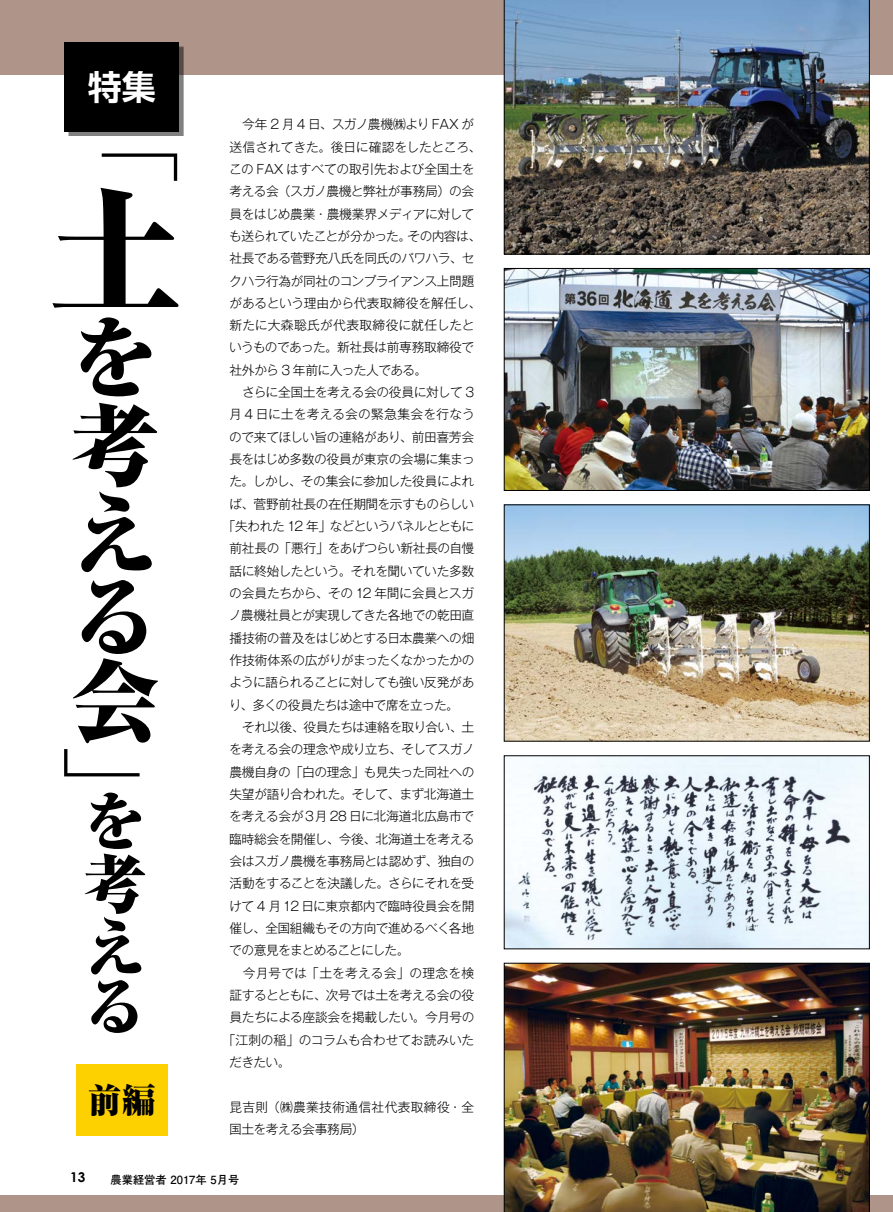
<style>
.page{position:relative;width:893px;height:1212px;background:#fff}
.page>*{position:absolute;margin:0;border:0;box-sizing:border-box;transform-origin:0 0}
.t1{font:800 expanded 135px "Ryumin Pro";color:#000}
.t2{font:800 expanded 89.25px/85.7px "Ryumin Pro";color:#000}
.t3{font:300 82.95px "Ryumin Pro";color:#000}
.t4{font:800 expanded 63.75px/61.5px "Ryumin Pro";color:#000;text-align:justify}
.t5{font:800 expanded 34.05px "Ryumin Pro";color:#000}
.t6{font:700 34.05px "Shin Go Pro De";color:#fff}
.t7{font:700 13.5px "Century Gothic";color:#000}
.t8{font:300 12.75px "Gothic MB101 Pro";letter-spacing:-.035em;color:#000}
.t9{font:300 12.75px "Gothic MB101 Pro";letter-spacing:-.015em;color:#000}
.t10{font:300 12.75px "Gothic MB101 Pro";letter-spacing:.015em;color:#000}
.t11{font:300 12.75px/22.4px "Gothic MB101 Pro";letter-spacing:.02em;color:#000}
.t12{font:300 12.75px "Gothic MB101 Pro";letter-spacing:-.06em;color:#000}
.t13{font:300 12.75px "Gothic MB101 Pro";letter-spacing:-.01em;color:#000}
.t14{font:300 12.75px "Gothic MB101 Pro";letter-spacing:.01em;color:#000}
.t15{font:300 12.75px "Gothic MB101 Pro";letter-spacing:-.055em;color:#000}
.t16{font:300 12.75px "Gothic MB101 Pro";letter-spacing:-.065em;color:#000}
.t17{font:700 11.25px "Futo Go B101 Pro";color:#000}
</style>
<div class="page">
<div style="left:0;top:0;width:893px;height:74px;background:#af9589"></div>
<div style="left:0;top:1195px;width:893px;height:17px;background:#af9589"></div>
<img style="left:506px;top:270px;width:362px;height:219px">
<div style="left:504px;top:268px;width:366px;height:223px;border:1px solid #000"></div>
<img style="left:506px;top:507px;width:362px;height:232px">
<div style="left:504px;top:505px;width:366px;height:236px;border:1px solid #000"></div>
<img style="left:506px;top:757px;width:362px;height:190px">
<img style="left:504px;top:963px;width:366px;height:249px">
<img style="left:504px;top:0;width:366px;height:254px">
<div style="left:76px;top:1064px;width:91px;height:71px;background:#fdd000"></div>
<div style="left:69px;top:47px;width:115px;height:89px;background:#000;opacity:.5"></div>
<div style="left:64px;top:43px;width:115px;height:89px;background:#000"></div>
<h3 class="t6" style="left:88px;top:59px;width:70px">特集</h3>
<h3 class="t3" style="left:98px;top:80px;width:80px">」</h3>
<h1 class="t1" style="left:48px;top:145px;width:132px">土</h1>
<h2 class="t2" style="left:71px;top:310px;width:89px">を考える会</h2>
<h3 class="t3" style="left:60px;top:720px;width:81px">」</h3>
<h3 class="t4" style="left:83px;top:787px;width:63px">を考える</h3>
<h3 class="t5" style="left:88px;top:1073px;width:70px">前編</h3>
<p class="t8" style="left:230px;top:114px;width:246px">　今年 2 月 4 日、スガノ農機㈱より FAX が</p>
<p class="t13" style="left:229px;top:136px;width:253px">送信されてきた。後日に確認をしたところ、</p>
<p class="t8" style="left:229px;top:158px;width:247px">この FAX はすべての取引先および全国土を</p>
<p class="t8" style="left:229px;top:181px;width:246px">考える会（スガノ農機と弊社が事務局）の会</p>
<p class="t8" style="left:229px;top:203px;width:246px">員をはじめ農業・農機業界メディアに対して</p>
<p class="t8" style="left:408px;top:225px;width:75px">その内容は、</p>
<p class="t15" style="left:229px;top:225px;width:183px">も送られていたことが分かった。</p>
<p class="t8" style="left:229px;top:248px;width:246px">社長である菅野充八氏を同氏のパワハラ、セ</p>
<p class="t8" style="left:229px;top:270px;width:246px">クハラ行為が同社のコンプライアンス上問題</p>
<p class="t9" style="left:229px;top:292px;width:253px">があるという理由から代表取締役を解任し、</p>
<p class="t10" style="left:229px;top:315px;width:247px">新たに大森聡氏が代表取締役に就任したと</p>
<p class="t8" style="left:229px;top:337px;width:247px">いうものであった。新社長は前専務取締役で</p>
<p class="t8" style="left:229px;top:359px;width:199px">社外から 3 年前に入った人である。</p>
<p class="t8" style="left:230px;top:382px;width:246px">　さらに全国土を考える会の役員に対して 3</p>
<p class="t10" style="left:229px;top:404px;width:247px">月 4 日に土を考える会の緊急集会を行なう</p>
<p class="t8" style="left:229px;top:426px;width:246px">ので来てほしい旨の連絡があり、前田喜芳会</p>
<p class="t8" style="left:229px;top:449px;width:247px">長をはじめ多数の役員が東京の会場に集まっ</p>
<p class="t8" style="left:229px;top:471px;width:246px">た。しかし、その集会に参加した役員によれ</p>
<p class="t8" style="left:229px;top:493px;width:247px">ば、菅野前社長の在任期間を示すものらしい</p>
<p class="t12" style="left:223px;top:516px;width:253px">「失われた 12 年」などというパネルとともに</p>
<p class="t8" style="left:229px;top:538px;width:246px">前社長の「悪行」をあげつらい新社長の自慢</p>
<p class="t8" style="left:229px;top:560px;width:246px">話に終始したという。それを聞いていた多数</p>
<p class="t8" style="left:229px;top:583px;width:246px">の会員たちから、その 12 年間に会員とスガ</p>
<p class="t8" style="left:229px;top:605px;width:247px">ノ農機社員とが実現してきた各地での乾田直</p>
<p class="t8" style="left:229px;top:627px;width:246px">播技術の普及をはじめとする日本農業への畑</p>
<p class="t8" style="left:229px;top:650px;width:246px">作技術体系の広がりがまったくなかったかの</p>
<p class="t8" style="left:229px;top:672px;width:247px">ように語られることに対しても強い反発があ</p>
<p class="t8" style="left:229px;top:694px;width:232px">り、多くの役員たちは途中で席を立った。</p>
<p class="t8" style="left:230px;top:716px;width:246px">　それ以後、役員たちは連絡を取り合い、土</p>
<p class="t8" style="left:229px;top:739px;width:247px">を考える会の理念や成り立ち、そしてスガノ</p>
<p class="t8" style="left:229px;top:761px;width:247px">農機自身の「白の理念」も見失った同社への</p>
<p class="t8" style="left:229px;top:783px;width:246px">失望が語り合われた。そして、まず北海道土</p>
<p class="t8" style="left:229px;top:806px;width:247px">を考える会が３月 28 日に北海道北広島市で</p>
<p class="t8" style="left:229px;top:828px;width:247px">臨時総会を開催し、今後、北海道土を考える</p>
<p class="t8" style="left:229px;top:850px;width:246px">会はスガノ農機を事務局とは認めず、独自の</p>
<p class="t8" style="left:229px;top:873px;width:246px">活動をすることを決議した。さらにそれを受</p>
<p class="t8" style="left:229px;top:895px;width:247px">けて 4 月 12 日に東京都内で臨時役員会を開</p>
<p class="t8" style="left:229px;top:917px;width:246px">催し、全国組織もその方向で進めるべく各地</p>
<p class="t16" style="left:229px;top:940px;width:182px">での意見をまとめることにした。</p>
<p class="t14" style="left:230px;top:962px;width:246px">　今月号では「土を考える会」の理念を検</p>
<p class="t8" style="left:229px;top:984px;width:246px">証するとともに、次号では土を考える会の役</p>
<p class="t8" style="left:229px;top:1007px;width:246px">員たちによる座談会を掲載したい。今月号の</p>
<p class="t9" style="left:223px;top:1029px;width:253px">「江刺の稲」のコラムも合わせてお読みいた</p>
<p class="t8" style="left:229px;top:1051px;width:63px">だきたい。</p>
<p class="t11" style="left:229px;top:1094px;width:247px">昆吉則（㈱農業技術通信社代表取締役・全国土を考える会事務局(</p>
<p class="t7" style="left:70px;top:1167px;width:17px">13</p>
<p class="t17" style="left:111px;top:1170px;width:130px">農業経営者 2017年 5月号</p>
</div>
